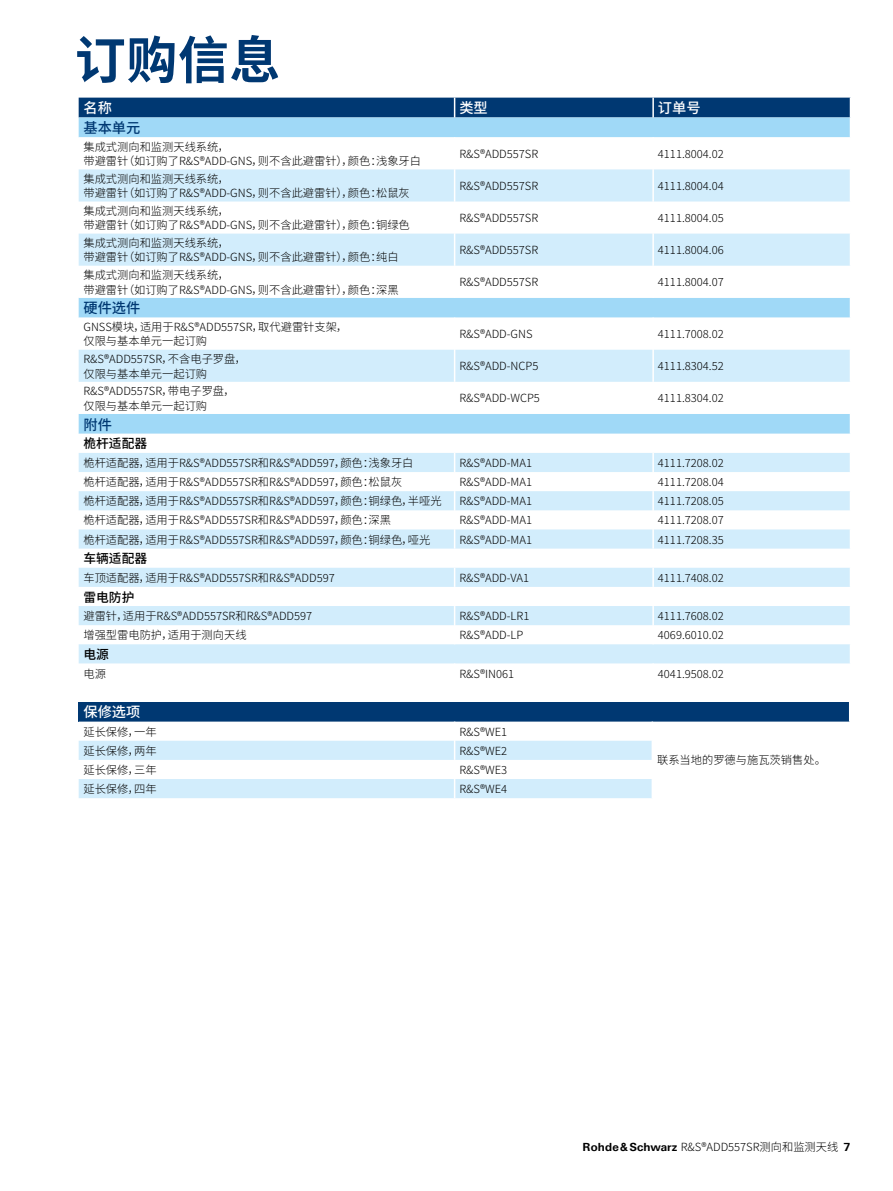
<style>
.page{position:relative;width:893px;height:1191px;background:#fff}
.page>*{position:absolute;margin:0;border:0;box-sizing:border-box;transform-origin:0 0}
.Seiten_Headline_34Pt_blau{font:700 51px "Source Han Sans SC";color:#003872}
.Tabellenueberschrift{font:500 14.25px "Source Han Sans SC";color:#fff}
.Tabellenueberschrift_blau{font:500 14.25px "Source Han Sans SC";color:#003872}
.Tabellefett{font:500 12.75px "Source Han Sans SC";color:#000}
.Tabelletext{font:300 11.25px "Source Han Sans SC";color:#000}
.s1{font-family:"Linotype Univers 630";font-weight:700}
</style>
<div class="page">
<svg style="left:79px;top:169px;width:771px;height:494px"></svg>
<hr style="left:454px;top:169px;width:1px;height:32px;background:#fff">
<hr style="left:652px;top:169px;width:2px;height:32px;background:#fff">
<hr style="left:454px;top:201px;width:1px;height:33px;background:#fff">
<hr style="left:652px;top:201px;width:2px;height:33px;background:#fff">
<hr style="left:454px;top:234px;width:1px;height:32px;background:#fff">
<hr style="left:652px;top:234px;width:2px;height:32px;background:#fff">
<hr style="left:454px;top:266px;width:1px;height:32px;background:#fff">
<hr style="left:652px;top:266px;width:2px;height:32px;background:#fff">
<hr style="left:454px;top:318px;width:1px;height:32px;background:#fff">
<hr style="left:652px;top:318px;width:2px;height:32px;background:#fff">
<hr style="left:454px;top:350px;width:1px;height:32px;background:#fff">
<hr style="left:652px;top:350px;width:2px;height:32px;background:#fff">
<hr style="left:454px;top:382px;width:1px;height:32px;background:#fff">
<hr style="left:652px;top:382px;width:2px;height:32px;background:#fff">
<svg style="left:454px;top:453px;width:1px;height:95px"></svg>
<svg style="left:652px;top:453px;width:2px;height:95px"></svg>
<svg style="left:454px;top:568px;width:1px;height:19px"></svg>
<svg style="left:652px;top:568px;width:2px;height:19px"></svg>
<svg style="left:454px;top:606px;width:1px;height:38px"></svg>
<svg style="left:652px;top:606px;width:2px;height:38px"></svg>
<svg style="left:79px;top:98px;width:772px;height:39px;background:#528ab5"></svg>
<div style="left:79px;top:701px;width:771px;height:20px;background:#003872"></div>
<svg style="left:849px;top:701px;width:1px;height:21px"></svg>
<svg style="left:79px;top:721px;width:574px;height:77px"></svg>
<p class="Seiten_Headline_34Pt_blau" style="left:75px;top:31px;width:207px">订购信息</p>
<p class="Tabellenueberschrift" style="left:83px;top:100px;width:30px">名称</p>
<p class="Tabellenueberschrift" style="left:459px;top:100px;width:30px">类型</p>
<p class="Tabellenueberschrift" style="left:658px;top:100px;width:44px">订单号</p>
<p class="Tabellenueberschrift_blau" style="left:83px;top:120px;width:58px">基本单元</p>
<p class="Tabelletext" style="left:83px;top:140px;width:147px">集成式测向和监测天线系统，</p>
<p class="Tabelletext" style="left:83px;top:155px;width:339px">带避雷针（如订购了R&amp;S®ADD-GNS，则不含此避雷针），颜色：浅象牙白</p>
<p class="Tabelletext" style="left:459px;top:147px;width:80px">R&amp;S®ADD557SR</p>
<p class="Tabelletext" style="left:658px;top:147px;width:67px">4111.8004.02</p>
<p class="Tabelletext" style="left:83px;top:172px;width:147px">集成式测向和监测天线系统，</p>
<p class="Tabelletext" style="left:83px;top:187px;width:328px">带避雷针（如订购了R&amp;S®ADD-GNS，则不含此避雷针），颜色：松鼠灰</p>
<p class="Tabelletext" style="left:83px;top:204px;width:147px">集成式测向和监测天线系统，</p>
<p class="Tabelletext" style="left:83px;top:219px;width:328px">带避雷针（如订购了R&amp;S®ADD-GNS，则不含此避雷针），颜色：铜绿色</p>
<p class="Tabelletext" style="left:83px;top:236px;width:147px">集成式测向和监测天线系统，</p>
<p class="Tabelletext" style="left:83px;top:251px;width:317px">带避雷针（如订购了R&amp;S®ADD-GNS，则不含此避雷针），颜色：纯白</p>
<p class="Tabelletext" style="left:83px;top:268px;width:147px">集成式测向和监测天线系统，</p>
<p class="Tabelletext" style="left:83px;top:283px;width:317px">带避雷针（如订购了R&amp;S®ADD-GNS，则不含此避雷针），颜色：深黑</p>
<p class="Tabellenueberschrift_blau" style="left:83px;top:300px;width:58px">硬件选件</p>
<p class="Tabelletext" style="left:83px;top:320px;width:266px">GNSS模块，适用于R&amp;S®ADD557SR，取代避雷针支架，</p>
<p class="Tabelletext" style="left:83px;top:335px;width:125px">仅限与基本单元一起订购</p>
<p class="Tabelletext" style="left:83px;top:352px;width:164px">R&amp;S®ADD557SR，不含电子罗盘，</p>
<p class="Tabelletext" style="left:83px;top:367px;width:125px">仅限与基本单元一起订购</p>
<p class="Tabelletext" style="left:83px;top:384px;width:153px">R&amp;S®ADD557SR，带电子罗盘，</p>
<p class="Tabelletext" style="left:83px;top:399px;width:125px">仅限与基本单元一起订购</p>
<p class="Tabelletext" style="left:459px;top:179px;width:80px">R&amp;S®ADD557SR</p>
<p class="Tabelletext" style="left:658px;top:179px;width:67px">4111.8004.04</p>
<p class="Tabelletext" style="left:459px;top:211px;width:80px">R&amp;S®ADD557SR</p>
<p class="Tabelletext" style="left:658px;top:211px;width:67px">4111.8004.05</p>
<p class="Tabelletext" style="left:459px;top:244px;width:80px">R&amp;S®ADD557SR</p>
<p class="Tabelletext" style="left:658px;top:244px;width:67px">4111.8004.06</p>
<p class="Tabelletext" style="left:459px;top:276px;width:80px">R&amp;S®ADD557SR</p>
<p class="Tabelletext" style="left:658px;top:276px;width:67px">4111.8004.07</p>
<p class="Tabelletext" style="left:459px;top:328px;width:75px">R&amp;S®ADD-GNS</p>
<p class="Tabelletext" style="left:658px;top:328px;width:67px">4111.7008.02</p>
<p class="Tabelletext" style="left:459px;top:360px;width:81px">R&amp;S®ADD-NCP5</p>
<p class="Tabelletext" style="left:658px;top:360px;width:67px">4111.8304.52</p>
<p class="Tabelletext" style="left:459px;top:392px;width:82px">R&amp;S®ADD-WCP5</p>
<p class="Tabelletext" style="left:658px;top:392px;width:67px">4111.8304.02</p>
<p class="Tabellenueberschrift_blau" style="left:83px;top:416px;width:30px">附件</p>
<p class="Tabellefett" style="left:83px;top:436px;width:65px">桅杆适配器</p>
<p class="Tabelletext" style="left:83px;top:456px;width:332px">桅杆适配器，适用于R&amp;S®ADD557SR和R&amp;S®ADD597，颜色：浅象牙白</p>
<p class="Tabelletext" style="left:459px;top:456px;width:74px">R&amp;S®ADD-MA1</p>
<p class="Tabelletext" style="left:658px;top:456px;width:67px">4111.7208.02</p>
<p class="Tabelletext" style="left:83px;top:475px;width:320px">桅杆适配器，适用于R&amp;S®ADD557SR和R&amp;S®ADD597，颜色：松鼠灰</p>
<p class="Tabelletext" style="left:459px;top:475px;width:74px">R&amp;S®ADD-MA1</p>
<p class="Tabelletext" style="left:658px;top:475px;width:67px">4111.7208.04</p>
<p class="Tabelletext" style="left:83px;top:495px;width:360px">桅杆适配器，适用于R&amp;S®ADD557SR和R&amp;S®ADD597，颜色：铜绿色，半哑光</p>
<p class="Tabelletext" style="left:459px;top:495px;width:74px">R&amp;S®ADD-MA1</p>
<p class="Tabelletext" style="left:658px;top:495px;width:67px">4111.7208.05</p>
<p class="Tabelletext" style="left:83px;top:514px;width:309px">桅杆适配器，适用于R&amp;S®ADD557SR和R&amp;S®ADD597，颜色：深黑</p>
<p class="Tabelletext" style="left:459px;top:514px;width:74px">R&amp;S®ADD-MA1</p>
<p class="Tabelletext" style="left:658px;top:514px;width:67px">4111.7208.07</p>
<p class="Tabelletext" style="left:83px;top:533px;width:348px">桅杆适配器，适用于R&amp;S®ADD557SR和R&amp;S®ADD597，颜色：铜绿色，哑光</p>
<p class="Tabelletext" style="left:459px;top:533px;width:74px">R&amp;S®ADD-MA1</p>
<p class="Tabelletext" style="left:658px;top:533px;width:67px">4111.7208.35</p>
<p class="Tabellefett" style="left:83px;top:551px;width:65px">车辆适配器</p>
<p class="Tabelletext" style="left:83px;top:571px;width:253px">车顶适配器，适用于R&amp;S®ADD557SR和R&amp;S®ADD597</p>
<p class="Tabelletext" style="left:459px;top:571px;width:71px">R&amp;S®ADD-VA1</p>
<p class="Tabelletext" style="left:658px;top:571px;width:67px">4111.7408.02</p>
<p class="Tabellefett" style="left:83px;top:589px;width:52px">雷电防护</p>
<p class="Tabelletext" style="left:83px;top:609px;width:230px">避雷针，适用于R&amp;S®ADD557SR和R&amp;S®ADD597</p>
<p class="Tabelletext" style="left:459px;top:609px;width:71px">R&amp;S®ADD-LR1</p>
<p class="Tabelletext" style="left:658px;top:609px;width:67px">4111.7608.02</p>
<p class="Tabelletext" style="left:83px;top:629px;width:165px">增强型雷电防护，适用于测向天线</p>
<p class="Tabelletext" style="left:459px;top:629px;width:65px">R&amp;S®ADD-LP</p>
<p class="Tabelletext" style="left:658px;top:629px;width:67px">4069.6010.02</p>
<p class="Tabellefett" style="left:83px;top:647px;width:27px">电源</p>
<p class="Tabelletext" style="left:83px;top:667px;width:24px">电源</p>
<p class="Tabelletext" style="left:459px;top:667px;width:56px">R&amp;S®IN061</p>
<p class="Tabelletext" style="left:658px;top:667px;width:67px">4041.9508.02</p>
<p class="Tabellenueberschrift" style="left:83px;top:704px;width:58px">保修选项</p>
<p class="Tabelletext" style="left:83px;top:725px;width:75px">延长保修，一年</p>
<p class="Tabelletext" style="left:459px;top:725px;width:49px">R&amp;S®WE1</p>
<p class="Tabelletext" style="left:657px;top:754px;width:170px">联系当地的罗德与施瓦茨销售处。</p>
<p class="Tabelletext" style="left:83px;top:744px;width:75px">延长保修，两年</p>
<p class="Tabelletext" style="left:459px;top:744px;width:49px">R&amp;S®WE2</p>
<p class="Tabelletext" style="left:83px;top:763px;width:75px">延长保修，三年</p>
<p class="Tabelletext" style="left:459px;top:763px;width:49px">R&amp;S®WE3</p>
<p class="Tabelletext" style="left:83px;top:782px;width:75px">延长保修，四年</p>
<p class="Tabelletext" style="left:459px;top:782px;width:49px">R&amp;S®WE4</p>
<p class="Tabelletext" style="left:583px;top:1140px;width:269px"><span class="s1">Rohde&amp;Schwarz</span> R&amp;S®ADD557SR测向和监测天线 <span class="s1">7</span></p>
</div>
